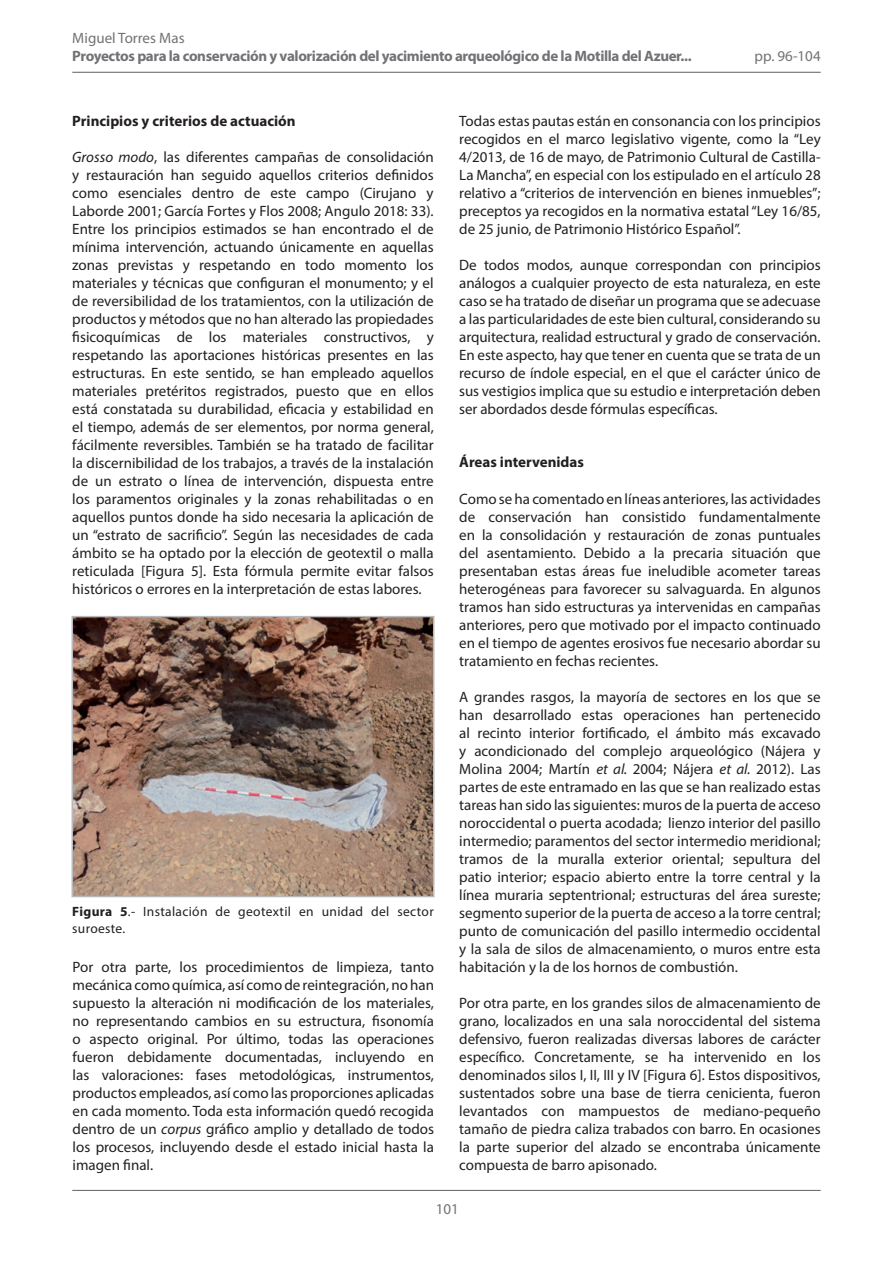
<style>
.page{position:relative;width:893px;height:1263px;background:#fff}
.page>*{position:absolute;margin:0;border:0;box-sizing:border-box;transform-origin:0 0}
.t1{font:15px/18px "Myriad Pro";color:#231f20;text-align:justify}
.t2{font:700 15px "Myriad Pro";letter-spacing:-.025em;color:#717275}
.t3{font:700 15px "Myriad Pro";color:#231f20}
.t4{font:15px "Myriad Pro";color:#717275}
.t5{font:13.5px/16.5px "Myriad Pro";letter-spacing:.025em;color:#231f20}
.s1{font-style:italic}
.s2{font-weight:700}
</style>
<div class="page">
<hr style="left:72px;top:72px;width:749px;height:1px;background:#717275">
<hr style="left:72px;top:1190px;width:749px;height:1px;background:#717275">
<img style="left:75px;top:619px;width:356px;height:275px">
<div style="left:72px;top:616px;width:362px;height:281px;border:2px solid #b8b9bc"></div>
<p class="t4" style="left:72px;top:29px;width:114px">Miguel Torres Mas</p>
<p class="t2" style="left:72px;top:46px;width:621px">Proyectos para la conservación y valorización del yacimiento arqueológico de la Motilla del Azuer...</p>
<p class="t4" style="left:755px;top:47px;width:68px">pp. 96-104</p>
<p class="t3" style="left:72px;top:111px;width:225px">Principios y criterios de actuación</p>
<p class="t1" style="left:72px;top:148px;width:363px"><span class="s1">Grosso modo</span>, las diferentes campañas de consolidación y restauración han seguido aquellos criterios definidos como esenciales dentro de este campo (Cirujano y Laborde 2001; García Fortes y Flos 2008; Angulo 2018: 33).<br>Entre los principios estimados se han encontrado el de mínima intervención, actuando únicamente en aquellas zonas previstas y respetando en todo momento los materiales y técnicas que configuran el monumento; y el de reversibilidad de los tratamientos, con la utilización de productos y métodos que no han alterado las propiedades fisicoquímicas de los materiales constructivos, y respetando las aportaciones históricas presentes en las estructuras. En este sentido, se han empleado aquellos materiales pretéritos registrados, puesto que en ellos está constatada su durabilidad, eficacia y estabilidad en el tiempo, además de ser elementos, por norma general, fácilmente reversibles. También se ha tratado de facilitar la discernibilidad de los trabajos, a través de la instalación de un estrato o línea de intervención, dispuesta entre los paramentos originales y la zonas rehabilitadas o en aquellos puntos donde ha sido necesaria la aplicación de un “estrato de sacrificio”. Según las necesidades de cada ámbito se ha optado por la elección de geotextil o malla reticulada [Figura 5]. Esta fórmula permite evitar falsos históricos o errores en la interpretación de estas labores.</p>
<p class="t5" style="left:72px;top:903px;width:363px"><span class="s2">Figura 5</span>.- Instalación de geotextil en unidad del sector suroeste.</p>
<p class="t1" style="left:73px;top:958px;width:363px">Por otra parte, los procedimientos de limpieza, tanto mecánica como química, así como de reintegración, no han supuesto la alteración ni modificación de los materiales, no representando cambios en su estructura, fisonomía o aspecto original. Por último, todas las operaciones fueron debidamente documentadas, incluyendo en las valoraciones: fases metodológicas, instrumentos, productos empleados, así como las proporciones aplicadas en cada momento. Toda esta información quedó recogida dentro de un <span class="s1">corpus</span> gráfico amplio y detallado de todos los procesos, incluyendo desde el estado inicial hasta la imagen final.</p>
<p class="t1" style="left:459px;top:112px;width:363px">Todas estas pautas están en consonancia con los principios recogidos en el marco legislativo vigente, como la “Ley 4/2013, de 16 de mayo, de Patrimonio Cultural de Castilla-La Mancha”, en especial con los estipulado en el artículo 28 relativo a “criterios de intervención en bienes inmuebles”; preceptos ya recogidos en la normativa estatal “Ley 16/85, de 25 junio, de Patrimonio Histórico Español”.</p>
<p class="t1" style="left:459px;top:256px;width:363px">De todos modos, aunque correspondan con principios análogos a cualquier proyecto de esta naturaleza, en este caso se ha tratado de diseñar un programa que se adecuase a las particularidades de este bien cultural, considerando su arquitectura, realidad estructural y grado de conservación.<br>En este aspecto, hay que tener en cuenta que se trata de un recurso de índole especial, en el que el carácter único de sus vestigios implica que su estudio e interpretación deben ser abordados desde fórmulas específicas.</p>
<p class="t3" style="left:459px;top:452px;width:126px">Áreas intervenidas</p>
<p class="t1" style="left:459px;top:490px;width:363px">Como se ha comentado en líneas anteriores, las actividades de conservación han consistido fundamentalmente en la consolidación y restauración de zonas puntuales del asentamiento. Debido a la precaria situación que presentaban estas áreas fue ineludible acometer tareas heterogéneas para favorecer su salvaguarda. En algunos tramos han sido estructuras ya intervenidas en campañas anteriores, pero que motivado por el impacto continuado en el tiempo de agentes erosivos fue necesario abordar su tratamiento en fechas recientes.</p>
<p class="t1" style="left:459px;top:688px;width:363px">A grandes rasgos, la mayoría de sectores en los que se han desarrollado estas operaciones han pertenecido al recinto interior fortificado, el ámbito más excavado y acondicionado del complejo arqueológico (Nájera y Molina 2004; Martín <span class="s1">et al.</span> 2004; Nájera <span class="s1">et al.</span> 2012). Las partes de este entramado en las que se han realizado estas tareas han sido las siguientes: muros de la puerta de acceso noroccidental o puerta acodada; lienzo interior del pasillo intermedio; paramentos del sector intermedio meridional; tramos de la muralla exterior oriental; sepultura del patio interior; espacio abierto entre la torre central y la línea muraria septentrional; estructuras del área sureste; segmento superior de la puerta de acceso a la torre central; punto de comunicación del pasillo intermedio occidental y la sala de silos de almacenamiento, o muros entre esta habitación y la de los hornos de combustión.</p>
<p class="t1" style="left:459px;top:994px;width:363px">Por otra parte, en los grandes silos de almacenamiento de grano, localizados en una sala noroccidental del sistema defensivo, fueron realizadas diversas labores de carácter específico. Concretamente, se ha intervenido en los denominados silos I, II, III y IV [Figura 6]. Estos dispositivos, sustentados sobre una base de tierra cenicienta, fueron levantados con mampuestos de mediano-pequeño tamaño de piedra caliza trabados con barro. En ocasiones la parte superior del alzado se encontraba únicamente compuesta de barro apisonado.</p>
<p class="t4" style="left:436px;top:1200px;width:25px">101</p>
</div>
